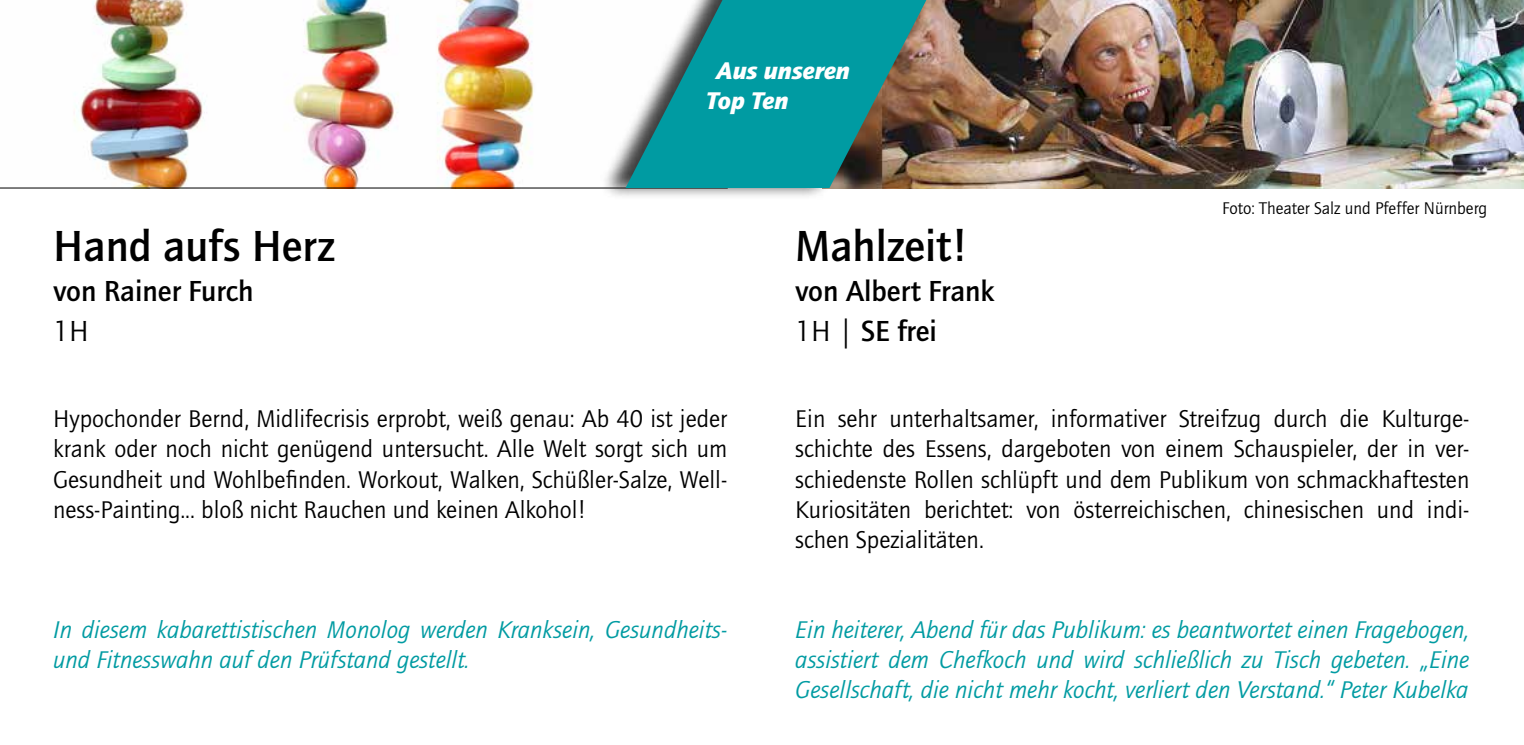
<style>
.page{position:relative;width:1524px;height:745px;background:#fff}
.page>*{position:absolute;margin:0;border:0;box-sizing:border-box;transform-origin:0 0}
.t1{font:500 45px "Quay Sans";color:#000}
.t2{font:500 30px/40px "Quay Sans";color:#000}
.t3{font:30px "Quay Sans";color:#000}
.t4{font:25px/30px "Quay Sans";color:#000;text-align:justify}
.t5{font:italic 25px/30px "Quay Sans";color:#009ba2}
.t6{font:italic 900 25px/30px "Quay Sans";color:#fff}
.t7{font:17.5px "Quay Sans";color:#000}
.s1{font-weight:400}
</style>
<div class="page">
<img style="left:0;top:0;width:599px;height:188px">
<img style="left:932px;top:0;width:592px;height:188px">
<div style="left:599px;top:0;width:333px;height:200px;background:#000;opacity:.75"></div>
<svg style="left:625px;top:0;width:301px;height:188px;background:#339899"></svg>
<h1 class="t1" style="left:53px;top:220px;width:283px">Hand aufs Herz</h1>
<p class="t2" style="left:53px;top:271px;width:202px">von Rainer Furch</p>
<p class="t3" style="left:53px;top:314px;width:37px">1H</p>
<p class="t6" style="left:706px;top:56px;width:145px;text-indent:10px">Aus unseren<br>Top Ten</p>
<h1 class="t1" style="left:795px;top:220px;width:174px">Mahlzeit!</h1>
<p class="t2" style="left:795px;top:271px;width:201px">von Albert Frank<br><span class="s1">1H |</span> SE frei</p>
<p class="t7" style="left:1222px;top:198px;width:267px">Foto: Theater Salz und Pfeffer Nürnberg</p>
<p class="t4" style="left:53px;top:404px;width:675px">Hypochonder Bernd, Midlifecrisis erprobt, weiß genau: Ab 40 ist jeder krank oder noch nicht genügend untersucht. Alle Welt sorgt sich um Gesundheit und Wohlbefinden. Workout, Walken, Schüßler-Salze, Well&shy;ness-Painting... bloß nicht Rauchen und keinen Alkohol!</p>
<p class="t5" style="left:53px;top:614px;width:675px">In diesem kabarettistischen Monolog werden Kranksein, Gesundheits&shy;und Fitnesswahn auf den Prüfstand gestellt.</p>
<p class="t4" style="left:795px;top:404px;width:675px">Ein sehr unterhaltsamer, informativer Streifzug durch die Kulturge&shy;schichte des Essens, dargeboten von einem Schauspieler, der in ver&shy;schiedenste Rollen schlüpft und dem Publikum von schmackhaftesten Kuriositäten berichtet: von österreichischen, chinesischen und indi&shy;schen Spezialitäten.</p>
<p class="t5" style="left:795px;top:614px;width:675px;text-align:justify">Ein heiterer, Abend für das Publikum: es beantwortet einen Fragebogen, assistiert dem Chefkoch und wird schließlich zu Tisch gebeten. „Eine Gesellschaft, die nicht mehr kocht, verliert den Verstand.“ Peter Kubelka</p>
</div>
